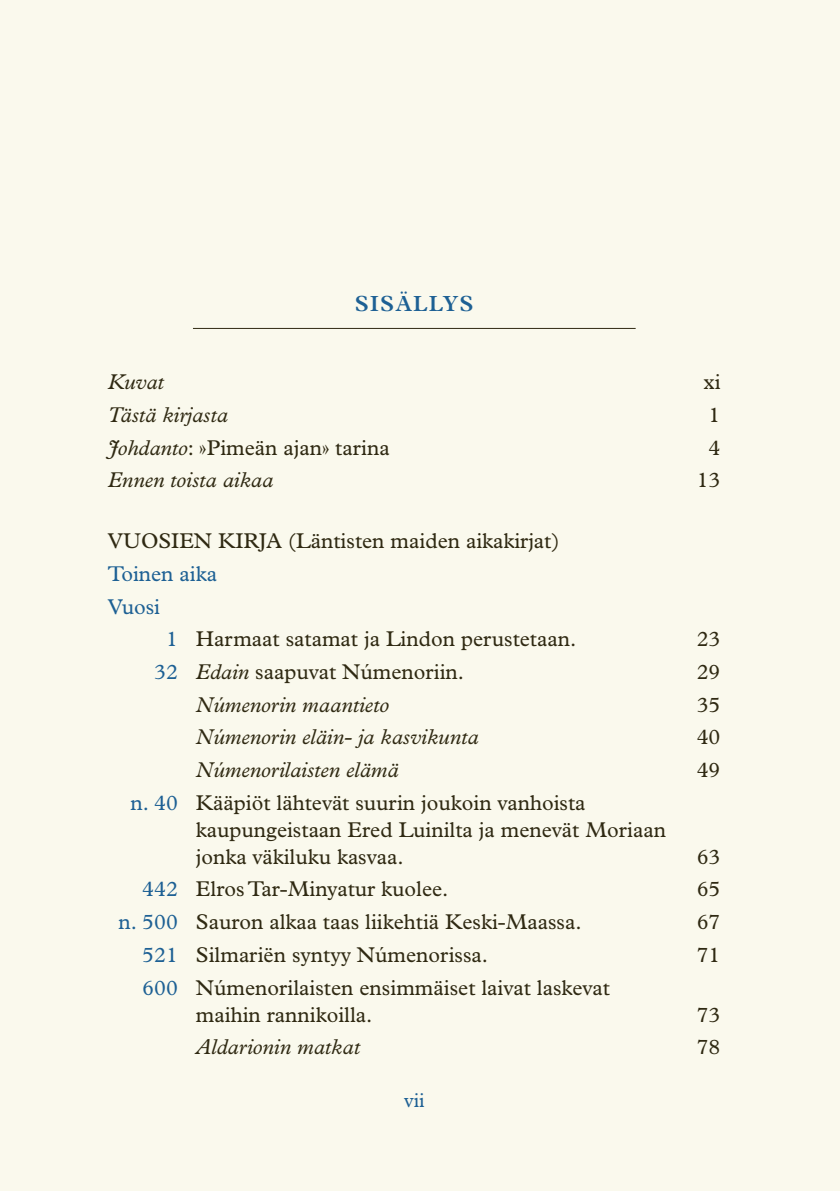
<style>
.page{position:relative;width:840px;height:1191px;background:#fff}
.page>*{position:absolute;margin:0;border:0;box-sizing:border-box;transform-origin:0 0}
.t1{font:600 22px "Plantin MT Pro";letter-spacing:.05em;color:#1d6094}
.t2{font:21.6px/27px "Plantin MT Pro";color:#2f2912}
.t3{font:italic 21.6px "Plantin MT Pro";color:#2f2912}
.t4{font:21.6px/32.6px "Plantin MT Pro";letter-spacing:-.035em;color:#1d6094}
.t5{font:20px "Plantin MT Pro";color:#1d6094}
.s1{font-style:italic}
.s2{color:#1d6094}
</style>
<div class="page">
<div style="left:0;top:0;width:839px;height:1191px;background:#faf9ed"></div>
<hr style="left:193px;top:328px;width:442px;height:1px;background:#2f2912">
<p class="t1" style="left:354px;top:291px;width:120px">SISÄLLYS</p>
<p class="t3" style="left:108px;top:369px;width:58px">Kuvat</p>
<p class="t2" style="left:703px;top:368px;width:18px">xi</p>
<p class="t3" style="left:108px;top:402px;width:121px">Tästä kirjasta</p>
<p class="t2" style="left:708px;top:401px;width:13px">1</p>
<p class="t2" style="left:108px;top:434px;width:283px"><span class="s1">Johdanto</span>: »Pimeän ajan» tarina</p>
<p class="t2" style="left:708px;top:434px;width:13px">4</p>
<p class="t3" style="left:108px;top:467px;width:167px">Ennen toista aikaa</p>
<p class="t2" style="left:696px;top:466px;width:25px">13</p>
<p class="t2" style="left:108px;top:527px;width:453px">VUOSIEN KIRJA (Läntisten maiden aikakirjat)</p>
<p class="t4" style="left:108px;top:557px;width:111px">Toinen aika<br>Vuosi</p>
<p class="t2" style="left:166px;top:626px;width:411px"><span class="s2">1</span> Harmaat satamat ja Lindon perustetaan.</p>
<p class="t2" style="left:696px;top:626px;width:25px">23</p>
<p class="t2" style="left:154px;top:658px;width:311px"><span class="s2">32</span> <span class="s1">Edain</span> saapuvat Númenoriin.</p>
<p class="t2" style="left:696px;top:658px;width:25px">29</p>
<p class="t3" style="left:196px;top:692px;width:194px">Númenorin maantieto</p>
<p class="t2" style="left:696px;top:691px;width:25px">35</p>
<p class="t3" style="left:196px;top:724px;width:284px">Númenorin eläin- ja kasvikunta</p>
<p class="t2" style="left:696px;top:723px;width:25px">40</p>
<p class="t3" style="left:196px;top:757px;width:204px">Númenorilaisten elämä</p>
<p class="t2" style="left:696px;top:756px;width:25px">49</p>
<p class="t2" style="left:196px;top:789px;width:471px;text-indent:-65px"><span class="s2">n. 40</span> Kääpiöt lähtevät suurin joukoin vanhoista kaupungeistaan Ered Luinilta ja menevät Moriaan jonka väkiluku kasvaa.</p>
<p class="t2" style="left:696px;top:843px;width:25px">63</p>
<p class="t2" style="left:142px;top:875px;width:307px"><span class="s2">442</span> Elros Tar-Minyatur kuolee.</p>
<p class="t2" style="left:696px;top:875px;width:25px">65</p>
<p class="t2" style="left:118px;top:908px;width:464px"><span class="s2">n. 500</span> Sauron alkaa taas liikehtiä Keski-Maassa.</p>
<p class="t2" style="left:696px;top:908px;width:25px">67</p>
<p class="t2" style="left:142px;top:941px;width:347px"><span class="s2">521</span> Silmariën syntyy Númenorissa.</p>
<p class="t2" style="left:696px;top:941px;width:25px">71</p>
<p class="t2" style="left:196px;top:974px;width:415px;text-indent:-54px"><span class="s2">600</span> Númenorilaisten ensimmäiset laivat laskevat maihin rannikoilla.</p>
<p class="t2" style="left:696px;top:1001px;width:25px">73</p>
<p class="t3" style="left:196px;top:1034px;width:165px">Aldarionin matkat</p>
<p class="t2" style="left:696px;top:1033px;width:25px">78</p>
<p class="t5" style="left:404px;top:1088px;width:22px">vii</p>
</div>
